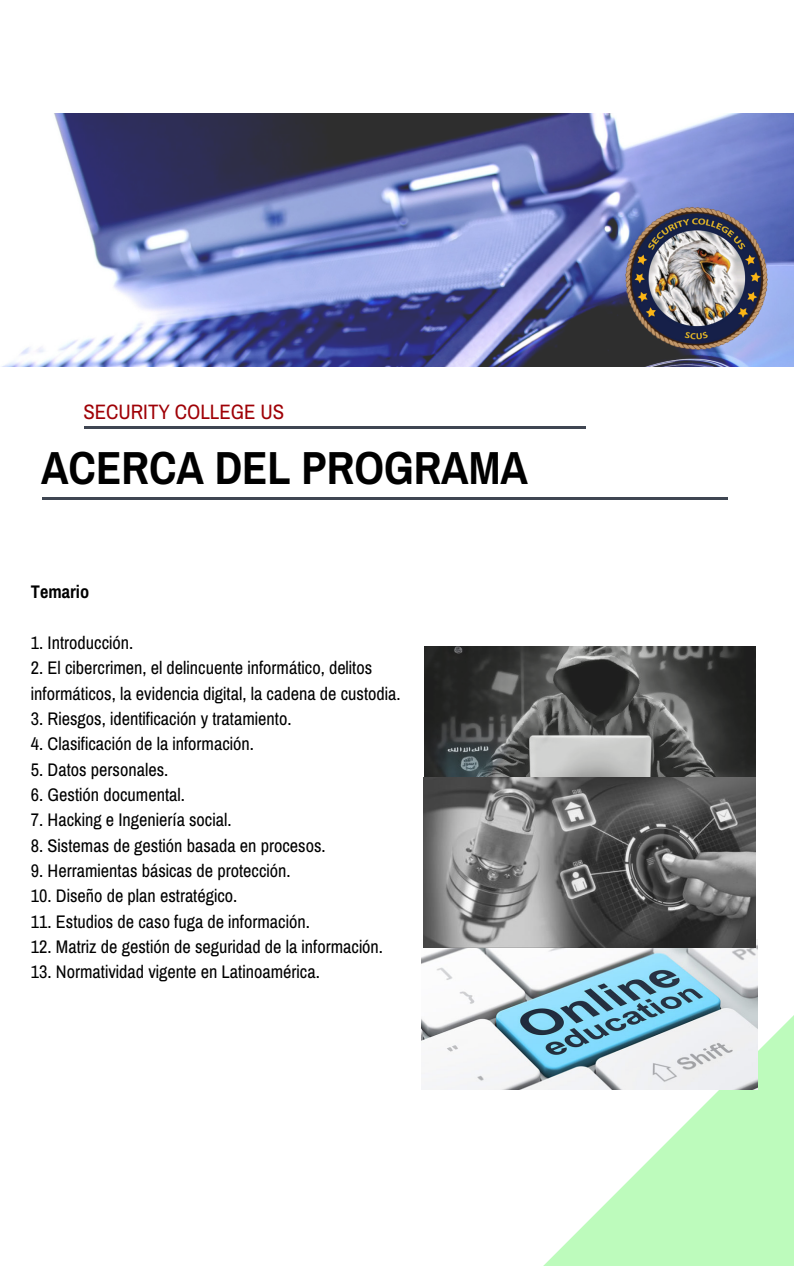
<style>
.page{position:relative;width:794px;height:1266px;background:#fff}
.page>*{position:absolute;margin:0;border:0;box-sizing:border-box;transform-origin:0 0}
.t1{font:700 46.42px "Archivo Narrow";color:#000}
.t2{font:20.85px "Archivo Narrow";color:#9f0006}
.t3{font:18.23px/25.3px "Archivo Narrow";color:#000}
.t4{font:700 18.23px "Archivo Narrow";color:#000}
</style>
<div class="page">
<img style="left:1px;top:114px;width:792px;height:253px">
<hr style="left:84px;top:426px;width:501px;height:3px;background:#3f4652">
<hr style="left:42px;top:497px;width:685px;height:3px;background:#3f4652">
<svg style="left:543px;top:885px;width:250px;height:381px;fill:#bdfbbc"></svg>
<img style="left:603px;top:199px;width:185px;height:159px">
<img style="left:421px;top:939px;width:335px;height:151px">
<img style="left:423px;top:646px;width:332px;height:301px">
<p class="t2" style="left:83px;top:399px;width:202px">SECURITY COLLEGE US</p>
<h1 class="t1" style="left:41px;top:440px;width:488px">ACERCA DEL PROGRAMA</h1>
<p class="t4" style="left:31px;top:581px;width:60px">Temario</p>
<p class="t3" style="left:31px;top:630px;width:104px">1. Introducción.</p>
<p class="t3" style="left:31px;top:655px;width:371px">2. El cibercrimen, el delincuente informático, delitos informáticos, la evidencia digital, la cadena de custodia.</p>
<p class="t3" style="left:31px;top:706px;width:262px">3. Riesgos, identificación y tratamiento.</p>
<p class="t3" style="left:31px;top:731px;width:224px">4. Clasificación de la información.</p>
<p class="t3" style="left:31px;top:756px;width:139px">5. Datos personales.</p>
<p class="t3" style="left:31px;top:782px;width:155px">6. Gestión documental.</p>
<p class="t3" style="left:31px;top:807px;width:202px">7. Hacking e Ingeniería social.</p>
<p class="t3" style="left:31px;top:832px;width:296px">8. Sistemas de gestión basada en procesos.</p>
<p class="t3" style="left:31px;top:858px;width:261px">9. Herramientas básicas de protección.</p>
<p class="t3" style="left:31px;top:883px;width:208px">10. Diseño de plan estratégico.</p>
<p class="t3" style="left:31px;top:908px;width:280px">11. Estudios de caso fuga de información.</p>
<p class="t3" style="left:31px;top:933px;width:353px">12. Matriz de gestión de seguridad de la información.</p>
<p class="t3" style="left:31px;top:959px;width:290px">13. Normatividad vigente en Latinoamérica.</p>
</div>
